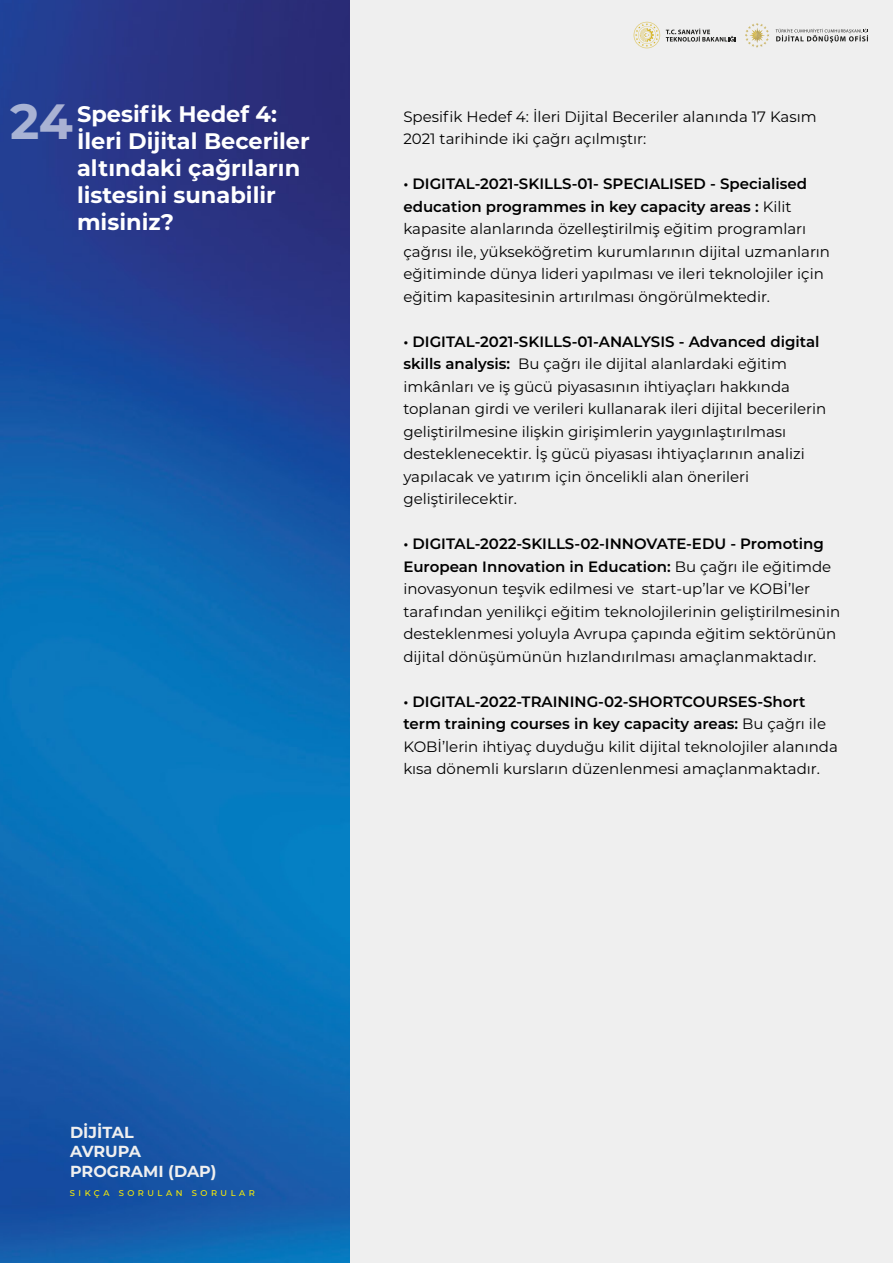
<style>
.page{position:relative;width:893px;height:1263px;background:#fff}
.page>*{position:absolute;margin:0;border:0;box-sizing:border-box;transform-origin:0 0}
.t1{font:700 22.5px/27px "Montserrat";color:#fff}
.t2{font:700 16.05px/19.2px "Montserrat";color:#efefef}
.t3{font:15px/22.5px "Montserrat";color:#000}
.t4{font:500 8.4px "Montserrat";letter-spacing:.42em;color:#fff000}
.s1{font-size:49.5px}
.s2{font-weight:600}
</style>
<div class="page">
<img style="left:0;top:0;width:350px;height:1263px">
<div style="left:350px;top:0;width:543px;height:1263px;background:#efefef"></div>
<svg style="left:745px;top:23px;width:24px;height:25px"></svg>
<svg style="left:776px;top:29px;width:92px;height:14px"></svg>
<svg style="left:666px;top:29px;width:70px;height:13px"></svg>
<svg style="left:634px;top:22px;width:26px;height:27px"></svg>
<h1 class="t1" style="left:77px;top:99px;width:234px;text-indent:-67px"><span class="s1">24</span> Spesifik Hedef 4:<br>İleri Dijital Beceriler altındaki çağrıların listesini sunabilir misiniz?</h1>
<p class="t3" style="left:403px;top:105px;width:415px">Spesifik Hedef 4: İleri Dijital Beceriler alanında 17 Kasım<br>2021 tarihinde iki çağrı açılmıştır:</p>
<p class="t3" style="left:403px;top:172px;width:428px"><span class="s2">• DIGITAL-2021-SKILLS-01- SPECIALISED - Specialised education programmes in key capacity areas :</span> Kilit kapasite alanlarında özelleştirilmiş eğitim programları çağrısı ile, yükseköğretim kurumlarının dijital uzmanların eğitiminde dünya lideri yapılması ve ileri teknolojiler için eğitim kapasitesinin artırılması öngörülmektedir.</p>
<p class="t3" style="left:403px;top:330px;width:424px"><span class="s2">• DIGITAL-2021-SKILLS-01-ANALYSIS - Advanced digital skills analysis:</span> Bu çağrı ile dijital alanlardaki eğitim imkânları ve iş gücü piyasasının ihtiyaçları hakkında toplanan girdi ve verileri kullanarak ileri dijital becerilerin geliştirilmesine ilişkin girişimlerin yaygınlaştırılması desteklenecektir. İş gücü piyasası ihtiyaçlarının analizi yapılacak ve yatırım için öncelikli alan önerileri geliştirilecektir.</p>
<p class="t3" style="left:403px;top:532px;width:438px"><span class="s2">• DIGITAL-2022-SKILLS-02-INNOVATE-EDU - Promoting European Innovation in Education:</span> Bu çağrı ile eğitimde inovasyonun teşvik edilmesi ve start-up’lar ve KOBİ’ler tarafından yenilikçi eğitim teknolojilerinin geliştirilmesinin desteklenmesi yoluyla Avrupa çapında eğitim sektörünün dijital dönüşümünün hızlandırılması amaçlanmaktadır.</p>
<p class="t3" style="left:403px;top:690px;width:436px"><span class="s2">• DIGITAL-2022-TRAINING-02-SHORTCOURSES-Short term training courses in key capacity areas:</span> Bu çağrı ile KOBİ’lerin ihtiyaç duyduğu kilit dijital teknolojiler alanında kısa dönemli kursların düzenlenmesi amaçlanmaktadır.</p>
<p class="t2" style="left:70px;top:1122px;width:148px">DİJİTAL<br>AVRUPA<br>PROGRAMI (DAP)</p>
<p class="t4" style="left:70px;top:1187px;width:186px">SIKÇA SORULAN SORULAR</p>
</div>
